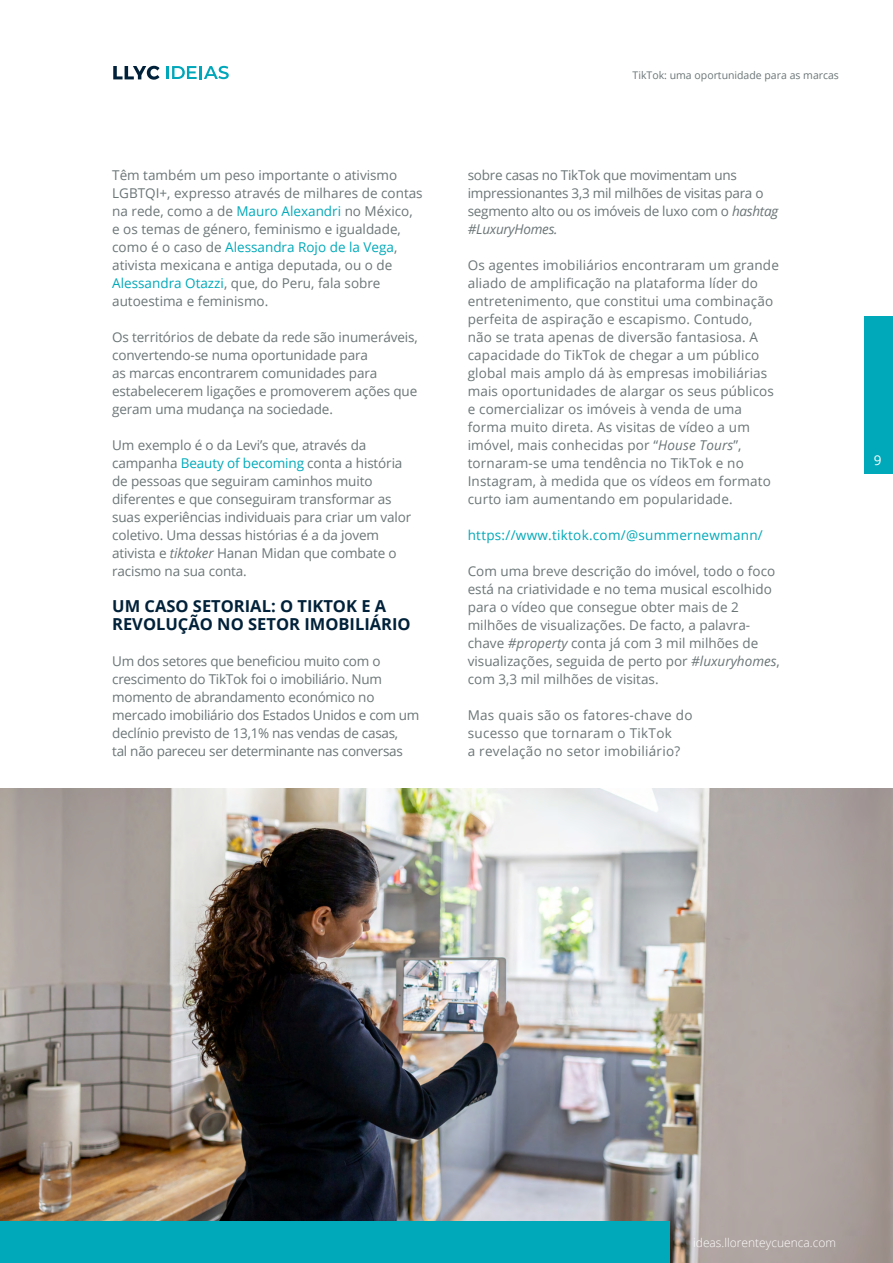
<style>
.page{position:relative;width:893px;height:1263px;background:#fff}
.page>*{position:absolute;margin:0;border:0;box-sizing:border-box;transform-origin:0 0}
.t1{font:700 16.5px/18px "Open Sans";color:#002139}
.t2{font:13.5px/18px "Open Sans";color:#6b7576}
.t3{font:13.5px/18px "Open Sans";letter-spacing:-.02em;color:#6b7576}
.t4{font:13.5px/18px "Open Sans";letter-spacing:.02em;color:#6b7576}
.t5{font:13.5px "Open Sans";letter-spacing:.02em;color:#00a9b9}
.t6{font:13.5px "Open Sans";color:#fff}
.t7{font:300 12px "Open Sans";color:#fff}
.t8{font:10.5px "Open Sans";color:#6b7576}
.s1{color:#00a9b9}
.s2{font-style:italic}
</style>
<div class="page">
<img style="left:0;top:789px;width:893px;height:474px">
<div style="left:864px;top:316px;width:29px;height:158px;background:#00a9b9"></div>
<div style="left:0;top:1221px;width:669px;height:42px;background:#00a9b9"></div>
<svg style="left:113px;top:66px;width:47px;height:14px"></svg>
<svg style="left:166px;top:66px;width:63px;height:13px"></svg>
<p class="t2" style="left:112px;top:166px;width:312px">Têm também um peso importante o ativismo LGBTQI+, expresso através de milhares de contas na rede, como a de <span class="s1">Mauro Alexandri</span> no México, e os temas de género, feminismo e igualdade, como é o caso de <span class="s1">Alessandra Rojo de la Vega</span>, ativista mexicana e antiga deputada, ou o de <span class="s1">Alessandra Otazzi</span>, que, do Peru, fala sobre autoestima e feminismo.</p>
<p class="t2" style="left:112px;top:328px;width:307px">Os territórios de debate da rede são inumeráveis, convertendo-se numa oportunidade para<br>as marcas encontrarem comunidades para estabelecerem ligações e promoverem ações que geram uma mudança na sociedade.</p>
<p class="t2" style="left:112px;top:436px;width:301px">Um exemplo é o da Levi’s que, através da campanha <span class="s1">Beauty of becoming</span> conta a história de pessoas que seguiram caminhos muito diferentes e que conseguiram transformar as suas experiências individuais para criar um valor coletivo. Uma dessas histórias é a da jovem ativista e <span class="s2">tiktoker</span> Hanan Midan que combate o racismo na sua conta.</p>
<p class="t1" style="left:112px;top:597px;width:300px">UM CASO SETORIAL: O TIKTOK E A<br>REVOLUÇÃO NO SETOR IMOBILIÁRIO</p>
<p class="t3" style="left:112px;top:652px;width:309px">Um dos setores que beneficiou muito com o crescimento do TikTok foi o imobiliário. Num momento de abrandamento económico no mercado imobiliário dos Estados Unidos e com um declínio previsto de 13,1% nas vendas de casas,<br>tal não pareceu ser determinante nas conversas</p>
<p class="t8" style="left:633px;top:68px;width:208px">TikTok: uma oportunidade para as marcas</p>
<p class="t3" style="left:468px;top:166px;width:312px">sobre casas no TikTok que movimentam uns impressionantes 3,3 mil milhões de visitas para o segmento alto ou os imóveis de luxo com o <span class="s2">hashtag #LuxuryHomes.</span></p>
<p class="t2" style="left:468px;top:256px;width:313px">Os agentes imobiliários encontraram um grande aliado de amplificação na plataforma líder do entretenimento, que constitui uma combinação perfeita de aspiração e escapismo. Contudo, não se trata apenas de diversão fantasiosa. A capacidade do TikTok de chegar a um público global mais amplo dá às empresas imobiliárias mais oportunidades de alargar os seus públicos e comercializar os imóveis à venda de uma forma muito direta. As visitas de vídeo a um imóvel, mais conhecidas por “<span class="s2">House Tours</span>”, tornaram-se uma tendência no TikTok e no Instagram, à medida que os vídeos em formato curto iam aumentando em popularidade.</p>
<p class="t5" style="left:468px;top:526px;width:297px">https://www.tiktok.com/@summernewmann/</p>
<p class="t2" style="left:468px;top:562px;width:314px">Com uma breve descrição do imóvel, todo o foco está na criatividade e no tema musical escolhido para o vídeo que consegue obter mais de 2 milhões de visualizações. De facto, a palavra&shy;chave <span class="s2">#property</span> conta já com 3 mil milhões de visualizações, seguida de perto por <span class="s2">#luxuryhomes</span>, com 3,3 mil milhões de visitas.</p>
<p class="t4" style="left:468px;top:706px;width:226px">Mas quais são os fatores-chave do sucesso que tornaram o TikTok<br>a revelação no setor imobiliário?</p>
<p class="t6" style="left:874px;top:451px;width:9px">9</p>
<p class="t7" style="left:693px;top:1234px;width:144px">ideas.llorenteycuenca.com</p>
</div>
